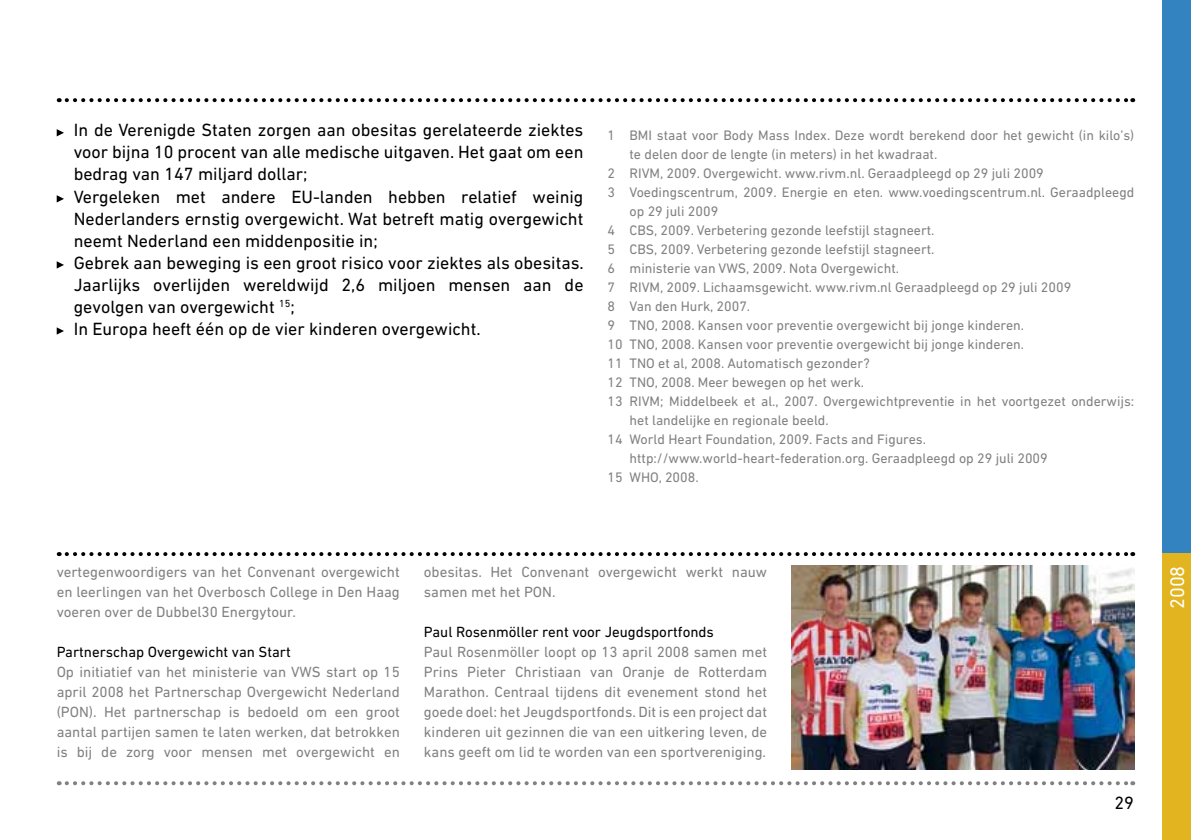
<style>
.page{position:relative;width:1191px;height:840px;background:#fff}
.page>*{position:absolute;margin:0;border:0;box-sizing:border-box;transform-origin:0 0}
.t1{font:20px "DIN Next LT Pro";color:#fff}
.t2{font:18px/22px "DIN Next LT Pro";color:#000}
.t3{font:15px/20px "DIN Next LT Pro";color:#818181;text-align:justify}
.t4{font:15px "DIN Next LT Pro";color:#000}
.t5{font:14px "DIN Next LT Pro";color:#818181}
</style>
<div class="page">
<svg style="left:67px;top:98px;width:1066px;height:4px"></svg>
<svg style="left:67px;top:781px;width:1066px;height:3px"></svg>
<svg style="left:67px;top:552px;width:1066px;height:3px"></svg>
<div style="left:1162px;top:0;width:29px;height:839px;background:#3383c1"></div>
<svg style="left:57px;top:129px;width:7px;height:7px"></svg>
<svg style="left:57px;top:195px;width:7px;height:7px"></svg>
<svg style="left:57px;top:261px;width:7px;height:7px"></svg>
<svg style="left:57px;top:327px;width:7px;height:7px"></svg>
<img style="left:791px;top:565px;width:343px;height:204px">
<div style="left:1162px;top:553px;width:29px;height:286px;background:#e2b41f"></div>
<p class="t2" style="left:74px;top:119px;width:512px">In de Verenigde Staten zorgen aan obesitas gerelateerde ziektes voor bijna 10 procent van alle medische uitgaven. Het gaat om een bedrag van 147 miljard dollar;<br>Vergeleken met andere EU-landen hebben relatief weinig Nederlanders ernstig overgewicht. Wat betreft matig overgewicht neemt Nederland een middenpositie in;<br>Gebrek aan beweging is een groot risico voor ziektes als obesitas.<br>Jaarlijks overlijden wereldwijd 2,6 miljoen mensen aan de gevolgen van overgewicht <sup>15</sup>;<br>In Europa heeft één op de vier kinderen overgewicht.</p>
<p class="t5" style="left:607px;top:127px;width:528px">1 BMI staat voor Body Mass Index. Deze wordt berekend door het gewicht (in kilo’s)</p>
<p class="t5" style="left:629px;top:146px;width:309px">te delen door de lengte (in meters) in het kwadraat.</p>
<p class="t5" style="left:607px;top:165px;width:438px">2 RIVM, 2009. Overgewicht. www.rivm.nl. Geraadpleegd op 29 juli 2009</p>
<p class="t5" style="left:607px;top:184px;width:528px">3 Voedingscentrum, 2009. Energie en eten. www.voedingscentrum.nl. Geraadpleegd</p>
<p class="t5" style="left:629px;top:203px;width:90px">op 29 juli 2009</p>
<p class="t5" style="left:607px;top:222px;width:328px">4 CBS, 2009. Verbetering gezonde leefstijl stagneert.</p>
<p class="t5" style="left:607px;top:241px;width:328px">5 CBS, 2009. Verbetering gezonde leefstijl stagneert.</p>
<p class="t5" style="left:607px;top:260px;width:293px">6 ministerie van VWS, 2009. Nota Overgewicht.</p>
<p class="t5" style="left:607px;top:279px;width:465px">7 RIVM, 2009. Lichaamsgewicht. www.rivm.nl Geraadpleegd op 29 juli 2009</p>
<p class="t5" style="left:607px;top:298px;width:144px">8 Van den Hurk, 2007.</p>
<p class="t5" style="left:607px;top:317px;width:418px">9 TNO, 2008. Kansen voor preventie overgewicht bij jonge kinderen.</p>
<p class="t5" style="left:607px;top:336px;width:418px">10 TNO, 2008. Kansen voor preventie overgewicht bij jonge kinderen.</p>
<p class="t5" style="left:607px;top:355px;width:264px">11 TNO et al, 2008. Automatisch gezonder?</p>
<p class="t5" style="left:607px;top:374px;width:258px">12 TNO, 2008. Meer bewegen op het werk.</p>
<p class="t5" style="left:607px;top:393px;width:528px">13 RIVM; Middelbeek et al., 2007. Overgewichtpreventie in het voortgezet onderwijs:</p>
<p class="t5" style="left:629px;top:412px;width:201px">het landelijke en regionale beeld.</p>
<p class="t5" style="left:607px;top:431px;width:320px">14 World Heart Foundation, 2009. Facts and Figures.</p>
<p class="t5" style="left:629px;top:450px;width:420px">http://www.world-heart-federation.org. Geraadpleegd op 29 juli 2009</p>
<p class="t5" style="left:607px;top:469px;width:93px">15 WHO, 2008.</p>
<p class="t3" style="left:57px;top:561px;width:345px">vertegenwoordigers van het Convenant overgewicht en leerlingen van het Overbosch College in Den Haag voeren over de Dubbel30 Energytour.</p>
<p class="t4" style="left:57px;top:643px;width:236px">Partnerschap Overgewicht van Start</p>
<p class="t3" style="left:57px;top:661px;width:345px">Op initiatief van het ministerie van VWS start op 15 april 2008 het Partnerschap Overgewicht Nederland (PON). Het partnerschap is bedoeld om een groot aantal partijen samen te laten werken, dat betrokken is bij de zorg voor mensen met overgewicht en</p>
<p class="t3" style="left:424px;top:561px;width:345px">obesitas. Het Convenant overgewicht werkt nauw samen met het PON.</p>
<p class="t4" style="left:424px;top:623px;width:291px">Paul Rosenmöller rent voor Jeugdsportfonds</p>
<p class="t3" style="left:424px;top:641px;width:345px">Paul Rosenmöller loopt op 13 april 2008 samen met Prins Pieter Christiaan van Oranje de Rotterdam Marathon. Centraal tijdens dit evenement stond het goede doel: het Jeugdsportfonds. Dit is een project dat kinderen uit gezinnen die van een uitkering leven, de kans geeft om lid te worden van een sportvereniging.</p>
<p class="t2" style="left:1114px;top:790px;width:21px">29</p>
<h1 class="t1" style="left:1166px;top:608px;width:45px;rotate:-90deg">2008</h1>
</div>
